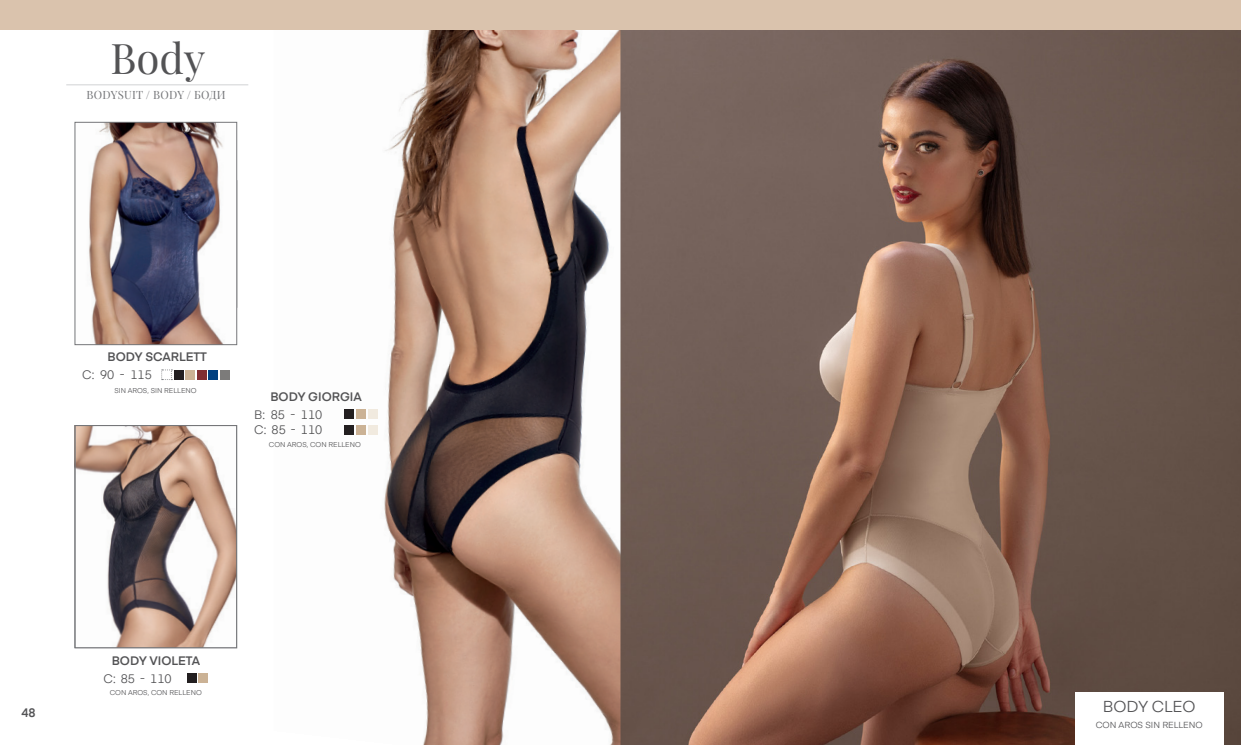
<style>
.page{position:relative;width:1241px;height:745px;background:#fff}
.page>*{position:absolute;margin:0;border:0;box-sizing:border-box;transform-origin:0 0}
.t1{font:42px "Playfair Display";color:#535355}
.t2{font:15.75px "Eina 03";color:#535355}
.names{font:600 12.25px "Eina 03";color:#535355}
.copa{font:12.25px "Eina 02";color:#535355}
.TITULO_PEQUEÑO{font:11.38px "Playfair Display";letter-spacing:.02em;color:#757679}
.t3{font:8.75px "Eina 03";color:#535355}
.names-2{font:7px "Eina 03";color:#535355}
</style>
<div class="page">
<img style="left:620px;top:30px;width:620px;height:714px">
<img style="left:344px;top:30px;width:276px;height:714px">
<hr style="left:66px;top:84px;width:182px;height:1px;background:#d1d2d4">
<img style="left:89px;top:124px;width:135px;height:219px">
<div style="left:74px;top:122px;width:163px;height:223px;border:1px solid #757679"></div>
<svg style="left:161px;top:369px;width:11px;height:11px"></svg>
<div style="left:174px;top:369px;width:9px;height:10px;background:#231f20"></div>
<div style="left:185px;top:369px;width:10px;height:10px;background:#cbb295"></div>
<div style="left:197px;top:369px;width:9px;height:10px;background:#802d32"></div>
<div style="left:208px;top:369px;width:10px;height:10px;background:#014080"></div>
<div style="left:220px;top:369px;width:9px;height:10px;background:#7c7b7a"></div>
<div style="left:187px;top:672px;width:10px;height:10px;background:#231f20"></div>
<div style="left:198px;top:672px;width:10px;height:10px;background:#cbb295"></div>
<img style="left:77px;top:427px;width:158px;height:218px">
<div style="left:74px;top:425px;width:163px;height:223px;border:1px solid #757679"></div>
<div style="left:344px;top:409px;width:10px;height:9px;background:#231f20"></div>
<div style="left:344px;top:425px;width:10px;height:9px;background:#231f20"></div>
<div style="left:356px;top:409px;width:10px;height:9px;background:#cbb295"></div>
<div style="left:356px;top:425px;width:10px;height:9px;background:#cbb295"></div>
<div style="left:368px;top:409px;width:9px;height:9px;background:#f1eadf"></div>
<div style="left:368px;top:425px;width:9px;height:9px;background:#f1eadf"></div>
<div style="left:0;top:0;width:1240px;height:30px;background:#dac3ad"></div>
<div style="left:1074px;top:692px;width:149px;height:52px;background:#fff"></div>
<p class="t1" style="left:110px;top:25px;width:96px">Body</p>
<p class="TITULO_PEQUEÑO" style="left:86px;top:86px;width:141px">BODYSUIT / BODY / БОДИ</p>
<p class="names" style="left:107px;top:347px;width:101px">BODY SCARLETT</p>
<p class="copa" style="left:82px;top:365px;width:71px">C: 90 - 115</p>
<p class="names-2" style="left:114px;top:385px;width:84px">SIN AROS, SIN RELLENO</p>
<p class="names" style="left:270px;top:387px;width:93px">BODY GIORGIA</p>
<p class="copa" style="left:254px;top:405px;width:70px">B: 85 - 110</p>
<p class="copa" style="left:254px;top:420px;width:70px">C: 85 - 110</p>
<p class="names-2" style="left:269px;top:439px;width:93px">CON AROS, CON RELLENO</p>
<p class="names" style="left:112px;top:650px;width:90px">BODY VIOLETA</p>
<p class="copa" style="left:103px;top:668px;width:70px">C: 85 - 110</p>
<p class="names-2" style="left:110px;top:687px;width:93px">CON AROS, CON RELLENO</p>
<p class="names" style="left:21px;top:703px;width:16px">48</p>
<p class="t2" style="left:1102px;top:694px;width:94px">BODY CLEO</p>
<p class="t3" style="left:1095px;top:717px;width:108px">CON AROS SIN RELLENO</p>
</div>
